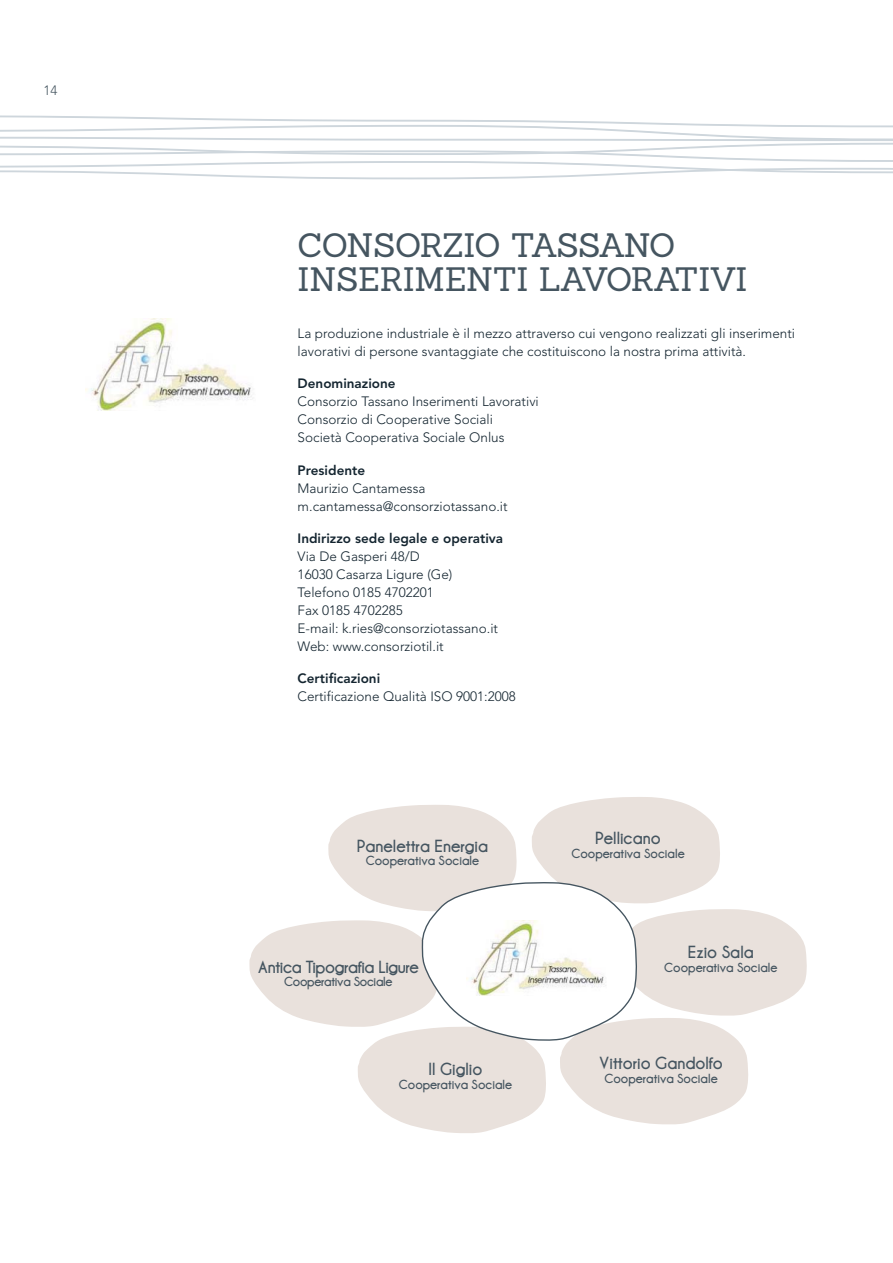
<style>
.page{position:relative;width:893px;height:1263px;background:#fff}
.page>*{position:absolute;margin:0;border:0;box-sizing:border-box;transform-origin:0 0}
.t1{font:33px/34.5px "Sanchez";letter-spacing:-.025em;color:#455560}
.t2{font:18px "Champagne&Limousines Thick";color:#455560}
.t3{font:18px "Champagne&Limousines Thick";letter-spacing:-.02em;color:#455560}
.t4{font:300 13.5px/18px "Avenir";color:#142530}
.t5{font:13.5px "Champagne&Limousines Thick";color:#455560}
.t6{font:800 13.5px "Avenir";color:#142530}
.t7{font:13.5px "Champagne&Limousines Thick";letter-spacing:-.02em;color:#455560}
.t8{font:300 13.5px "Avenir";color:#455560}
</style>
<div class="page">
<svg style="left:0;top:115px;width:893px;height:64px"></svg>
<img style="left:85px;top:319px;width:168px;height:91px">
<svg style="left:249px;top:797px;width:558px;height:336px"></svg>
<img style="left:467px;top:920px;width:140px;height:76px">
<p class="t8" style="left:44px;top:85px;width:16px">14</p>
<h1 class="t1" style="left:298px;top:232px;width:451px">CONSORZIO TASSANO<br>INSERIMENTI LAVORATIVI</h1>
<p class="t4" style="left:298px;top:325px;width:499px">La produzione industriale è il mezzo attraverso cui vengono realizzati gli inserimenti lavorativi di persone svantaggiate che costituiscono la nostra prima attività.</p>
<p class="t6" style="left:298px;top:378px;width:99px">Denominazione</p>
<p class="t4" style="left:298px;top:394px;width:243px">Consorzio Tassano Inserimenti Lavorativi<br>Consorzio di Cooperative Sociali<br>Società Cooperativa Sociale Onlus</p>
<p class="t6" style="left:298px;top:464px;width:69px">Presidente</p>
<p class="t4" style="left:298px;top:480px;width:211px">Maurizio Cantamessa m.cantamessa@consorziotassano.it</p>
<p class="t6" style="left:298px;top:533px;width:207px">Indirizzo sede legale e operativa</p>
<p class="t4" style="left:298px;top:548px;width:202px">Via De Gasperi 48/D<br>16030 Casarza Ligure (Ge)<br>Telefono 0185 4702201<br>Fax 0185 4702285<br>E-mail: k.ries@consorziotassano.it<br>Web: www.consorziotil.it</p>
<p class="t6" style="left:298px;top:673px;width:84px">Certificazioni</p>
<p class="t4" style="left:298px;top:689px;width:220px">Certificazione Qualità ISO 9001:2008</p>
<h2 class="t2" style="left:357px;top:836px;width:133px">Panelettra Energia</h2>
<p class="t5" style="left:366px;top:853px;width:115px">Cooperativa Sociale</p>
<h2 class="t3" style="left:258px;top:956px;width:163px">Antica Tipografia Ligure</h2>
<p class="t7" style="left:284px;top:974px;width:110px">Cooperativa Sociale</p>
<h2 class="t2" style="left:429px;top:1059px;width:55px">Il Giglio</h2>
<p class="t5" style="left:399px;top:1077px;width:115px">Cooperativa Sociale</p>
<h2 class="t2" style="left:595px;top:828px;width:67px">Pellicano</h2>
<p class="t5" style="left:571px;top:846px;width:115px">Cooperativa Sociale</p>
<h2 class="t2" style="left:688px;top:942px;width:67px">Ezio Sala</h2>
<p class="t5" style="left:664px;top:959px;width:115px">Cooperativa Sociale</p>
<h2 class="t2" style="left:599px;top:1053px;width:125px">Vittorio Gandolfo</h2>
<p class="t5" style="left:604px;top:1071px;width:115px">Cooperativa Sociale</p>
</div>
